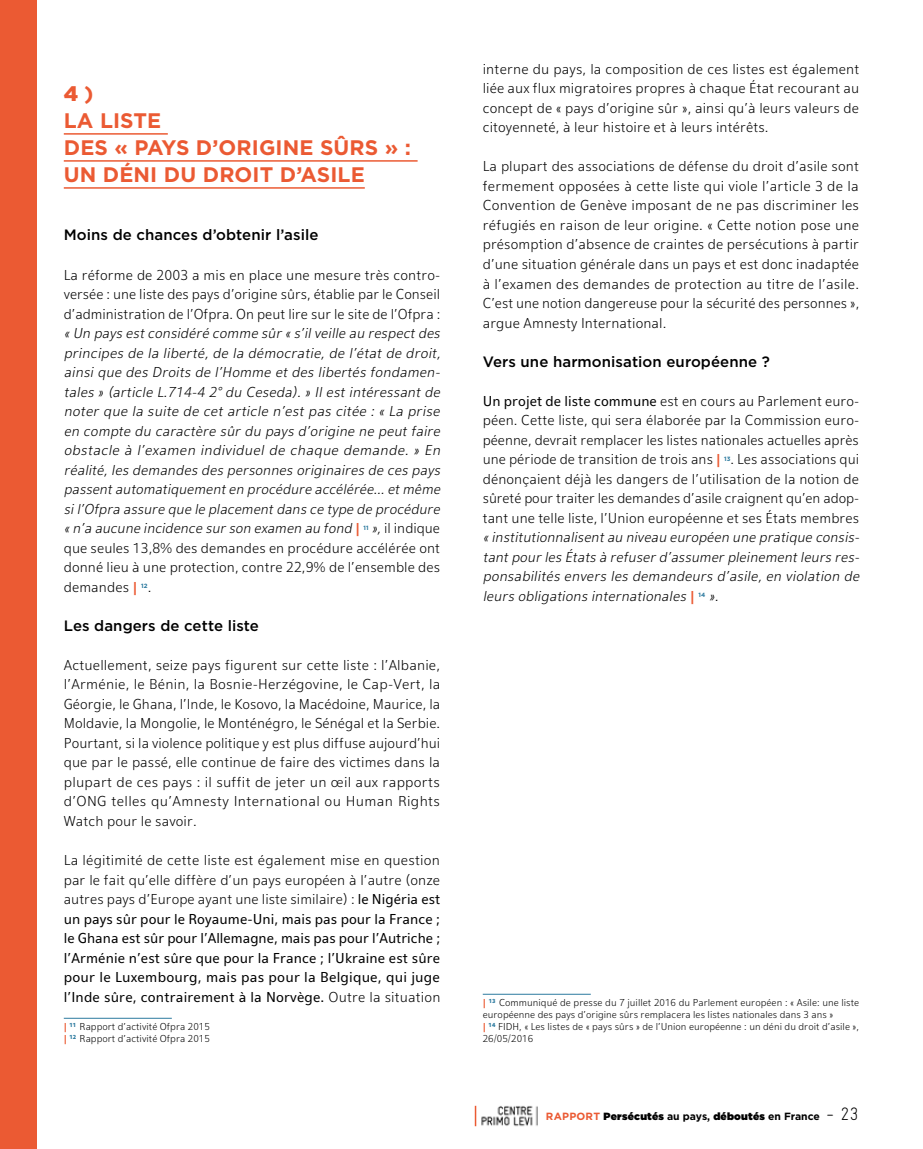
<style>
.page{position:relative;width:923px;height:1149px;background:#fff}
.page>*{position:absolute;margin:0;border:0;box-sizing:border-box;transform-origin:0 0}
.t1{font:700 21px/27px "Gotham HTF";letter-spacing:.005em;color:#eb5a33}
.t2{font:300 15px/19.5px "Eau Douce Sans";letter-spacing:.005em;color:#000;text-align:justify}
.t3{font:italic 300 15px/19.5px "Eau Douce Sans";color:#000;text-align:justify}
.t4{font:15px/19.5px "Eau Douce Sans";letter-spacing:.01em;color:#000;text-align:justify}
.t5{font:500 15px "Gotham HTF";letter-spacing:.005em;color:#000}
.t6{font:300 10.5px/12px "Eau Douce Sans";color:#000}
.t7{font:900 10.5px "Gotham";color:#000}
.t8{font:700 10.5px "Gotham";color:#eb5a33}
.t9{font:700 6.15px "Gotham";color:#2c7a9f}
.s1{font-weight:900}
.s2{font-weight:800;font-style:normal;color:#eb5a33}
.s3{font-style:italic}
.s4{font-weight:800;color:#eb5a33}
.s5{font-weight:300}
.s6{font-weight:400}
.s7{font-weight:700}
.s8{font-family:"Gravur";font-weight:300;font-stretch:condensed;font-size:18px}
</style>
<div class="page">
<svg style="left:475px;top:1105px;width:1px;height:20px"></svg>
<img style="left:481px;top:1106px;width:57px;height:21px">
<hr style="left:64px;top:133px;width:104px;height:2px;background:#eb5a33">
<hr style="left:64px;top:160px;width:353px;height:2px;background:#eb5a33">
<hr style="left:64px;top:187px;width:301px;height:2px;background:#eb5a33">
<hr style="left:64px;top:1017px;width:108px;height:1px;background:#2c7a9f">
<hr style="left:483px;top:993px;width:108px;height:1px;background:#2c7a9f">
<div style="left:0;top:0;width:36px;height:1148px;background:#eb5a33"></div>
<h1 class="t1" style="left:64px;top:79px;width:349px"><span class="s1">4</span> )<br>LA LISTE<br>DES « PAYS D’ORIGIN E SÛRS » :<br>UN DÉN I DU DROIT D’ASILE</h1>
<p class="t5" style="left:64px;top:226px;width:256px">Moins de chances d’obtenir l’asile</p>
<p class="t2" style="left:64px;top:265px;width:378px">La réforme de 2003 a mis en place une mesure très contro&shy;versée : une liste des pays d’origine sûrs, établie par le Conseil d’administration de l’Ofpra. On peut lire sur le site de l’Ofpra :</p>
<p class="t3" style="left:64px;top:323px;width:381px">« Un pays estconsidéré comme sûr « s’ilveille au respectdes principes de la liberté, de la démocratie, de l’état de droit, ainsi que des Droits de l’Homme et des libertés fondamen&shy;tales » (article L.714-4 2° du Ceseda). » Il est intéressant de noter que la suite de cet article n’est pas citée : « La prise en compte du caractère sûr du pays d’origine ne peut faire obstacle à l’examen individuel de chaque demande. » En réalité,les demandes des personnes originaires de ces pays passentautomatiquementen procédure accélérée… etmême sil’Ofpra assure que le placementdans ce type de procédure « n’a aucune incidence sur son examen au fond <span class="s2">|</span></p>
<p class="t2" style="left:64px;top:518px;width:378px;text-indent:308px"><span class="s3">»,</span>il indique que seules 13,8% des demandes en procédure accélérée ont donné lieu à une protection, contre 22,9% de l’ensemble des demandes <span class="s4">|</span></p>
<p class="t9" style="left:363px;top:524px;width:7px">11</p>
<p class="t9" style="left:141px;top:582px;width:8px">12</p>
<p class="t2" style="left:148px;top:577px;width:5px">.</p>
<p class="t5" style="left:64px;top:616px;width:197px">Les dangers de cette liste</p>
<p class="t2" style="left:64px;top:655px;width:378px">Actuellement, seize pays figurent sur cette liste : l’Albanie, l’Arménie, le Bénin, la Bosnie-Herzégovine, le Cap-Vert, la Géorgie, le Ghana, l’Inde, le Kosovo, la Macédoine, Maurice, la Moldavie, la Mongolie, le Monténégro, le Sénégal et la Serbie.<br>Pourtant, si la violence politique y est plus diffuse aujourd’hui que par le passé, elle continue de faire des victimes dans la plupart de ces pays : il suffit de jeter un œil aux rapports d’ONG telles qu’Amnesty International ou Human Rights Watch pour le savoir.</p>
<p class="t4" style="left:64px;top:850px;width:378px"><span class="s5">La légitimité de cette liste est également mise en question par le fait qu’elle diffère d’un pays européen à l’autre (onze autres pays d’Europe ayant une liste similaire) :</span> le Nigéria est un pays sûr pour le Royaume-Uni, mais pas pour la France ; le Ghana est sûr pour l’Allemagne, mais pas pour l’Autriche ; l’Arménie n’est sûre que pour la France ; l’Ukraine est sûre pour le Luxembourg, mais pas pour la Belgique, qui juge l’Inde sûre, contrairement à la Norvège. <span class="s5">Outre la situation</span></p>
<p class="t6" style="left:64px;top:1020px;width:148px"><span class="s4">|</span> <sup>11</sup> Rapport d’activité Ofpra 2015 <span class="s4">|</span> <sup>12</sup> Rapport d’activité Ofpra 2015</p>
<p class="t2" style="left:483px;top:59px;width:378px">interne du pays, la composition de ces listes est également liée aux flux migratoires propres à chaque État recourant au concept de « pays d’origine sûr », ainsi qu’à leurs valeurs de citoyenneté, à leur histoire et à leurs intérêts.</p>
<p class="t2" style="left:483px;top:157px;width:378px">La plupart des associations de défense du droit d’asile sont fermement opposées à cette liste qui viole l’article 3 de la Convention de Genève imposant de ne pas discriminer les réfugiés en raison de leur origine. « Cette notion pose une présomption d’absence de craintes de persécutions à partir d’une situation générale dans un pays et est donc inadaptée à l’examen des demandes de protection au titre de l’asile.<br>C’est une notion dangereuse pour la sécurité des personnes », argue Amnesty International.</p>
<p class="t5" style="left:483px;top:352px;width:289px">Vers une harmonisation européenne ?</p>
<p class="t2" style="left:483px;top:391px;width:378px"><span class="s6">Un projet de liste commune</span> est en cours au Parlement euro&shy;péen. Cette liste, qui sera élaborée par la Commission euro&shy;péenne, devrait remplacer les listes nationales actuelles après une période de transition de trois ans <span class="s4">|</span></p>
<p class="t2" style="left:483px;top:449px;width:378px;text-indent:248px">. Les associations qui dénonçaient déjà les dangers de l’utilisation de la notion de sûreté pour traiter les demandes d’asile craignent qu’en adop&shy;tant une telle liste, l’Union européenne et ses États membres</p>
<p class="t3" style="left:483px;top:527px;width:381px">« institutionnalisentau niveau européen une pratique consis&shy;tantpour les États à refuser d’assumer pleinementleurs res&shy;ponsabilités envers les demandeurs d’asile, en violation de leurs obligations internationales <span class="s2">|</span></p>
<p class="t9" style="left:724px;top:455px;width:8px">13</p>
<p class="t9" style="left:698px;top:591px;width:8px">14</p>
<p class="t3" style="left:709px;top:586px;width:14px">».</p>
<p class="t6" style="left:483px;top:996px;width:378px"><span class="s4">|</span> <sup>13</sup> Communiqué de presse du 7 juillet 2016 du Parlement européen : « Asile: une liste européenne des pays d’origine sûrs remplacera les listes nationales dans 3 ans »<br><span class="s4">|</span> <sup>14</sup> FIDH, « Les listes de « pays sûrs » de l’Union européenne : un déni du droit d’asile », 26/05/2016</p>
<p class="t8" style="left:546px;top:1109px;width:40px">RAPPORT</p>
<p class="t7" style="left:603px;top:1109px;width:256px">Persécutés <span class="s7">au pays,</span> déboutés <span class="s7">en France</span> <span class="s8">- 23</span></p>
</div>
